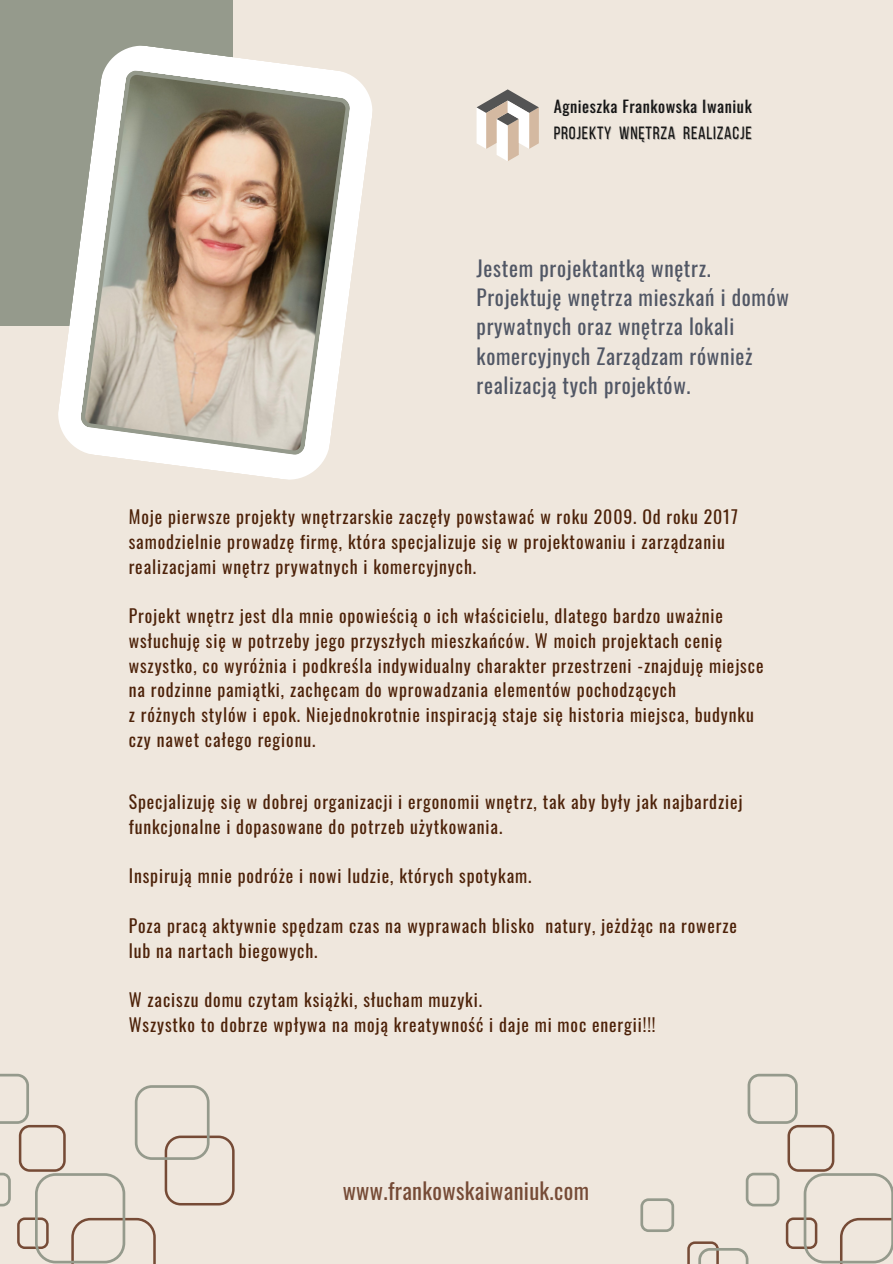
<style>
.page{position:relative;width:893px;height:1264px;background:#fff}
.page>*{position:absolute;margin:0;border:0;box-sizing:border-box;transform-origin:0 0}
.t1{font:22.5px "Oswald";letter-spacing:.015em;color:#764b36}
.t2{font:21.15px/29.2px "Oswald";letter-spacing:.035em;color:#515765}
.t3{font:17.7px/24.8px "Oswald";letter-spacing:.05em;color:#4d2209}
.t4{font:17.7px "Bebas Neue";letter-spacing:.045em;color:#121212}
.t5{font:16.05px "Oswald";letter-spacing:.045em;color:#121212}
</style>
<div class="page">
<div style="left:0;top:0;width:892px;height:1263px;background:#efe7dd"></div>
<div style="left:0;top:0;width:233px;height:325px;background:#959a8c"></div>
<svg style="left:56px;top:45px;width:316px;height:435px"></svg>
<img style="left:80px;top:70px;width:270px;height:385px">
<svg style="left:476px;top:89px;width:62px;height:72px"></svg>
<svg style="left:687px;top:1073px;width:205px;height:190px"></svg>
<svg style="left:640px;top:1198px;width:34px;height:33px"></svg>
<svg style="left:0;top:1073px;width:234px;height:190px"></svg>
<p class="t5" style="left:553px;top:93px;width:199px">Agnieszka Frankowska Iwaniuk</p>
<p class="t4" style="left:553px;top:126px;width:199px">PROJEKTY WNĘTRZA REALIZACJE</p>
<p class="t2" style="left:476px;top:253px;width:236px">Jestem projektantką wnętrz.</p>
<p class="t2" style="left:476px;top:282px;width:314px">Projektuję wnętrza mieszkań i domów prywatnych oraz wnętrza lokali komercyjnych Zarządzam również realizacją tych projektów.</p>
<p class="t3" style="left:129px;top:504px;width:610px">Moje pierwsze projekty wnętrzarskie zaczęły powstawać w roku 2009. Od roku 2017 samodzielnie prowadzę firmę, która specjalizuje się w projektowaniu i zarządzaniu realizacjami wnętrz prywatnych i komercyjnych.</p>
<p class="t3" style="left:129px;top:603px;width:636px">Projekt wnętrz jest dla mnie opowieścią o ich właścicielu, dlatego bardzo uważnie wsłuchuję się w potrzeby jego przyszłych mieszkańców. W moich projektach cenię wszystko, co wyróżnia i podkreśla indywidualny charakter przestrzeni -znajduję miejsce na rodzinne pamiątki, zachęcam do wprowadzania elementów pochodzących</p>
<p class="t3" style="left:129px;top:701px;width:626px">z różnych stylów i epok. Niejednokrotnie inspiracją staje się historia miejsca, budynku czy nawet całego regionu.</p>
<p class="t3" style="left:129px;top:788px;width:615px">Specjalizuję się w dobrej organizacji i ergonomii wnętrz, tak aby były jak najbardziej funkcjonalne i dopasowane do potrzeb użytkowania.</p>
<p class="t3" style="left:129px;top:863px;width:404px">Inspirują mnie podróże i nowi ludzie, których spotykam.</p>
<p class="t3" style="left:129px;top:912px;width:609px">Poza pracą aktywnie spędzam czas na wyprawach blisko natury, jeżdżąc na rowerze lub na nartach biegowych.</p>
<p class="t3" style="left:129px;top:986px;width:355px">W zaciszu domu czytam książki, słucham muzyki.</p>
<p class="t3" style="left:129px;top:1011px;width:528px">Wszystko to dobrze wpływa na moją kreatywność i daje mi moc energii!!!</p>
<p class="t1" style="left:343px;top:1173px;width:248px">www.frankowskaiwaniuk.com</p>
</div>
